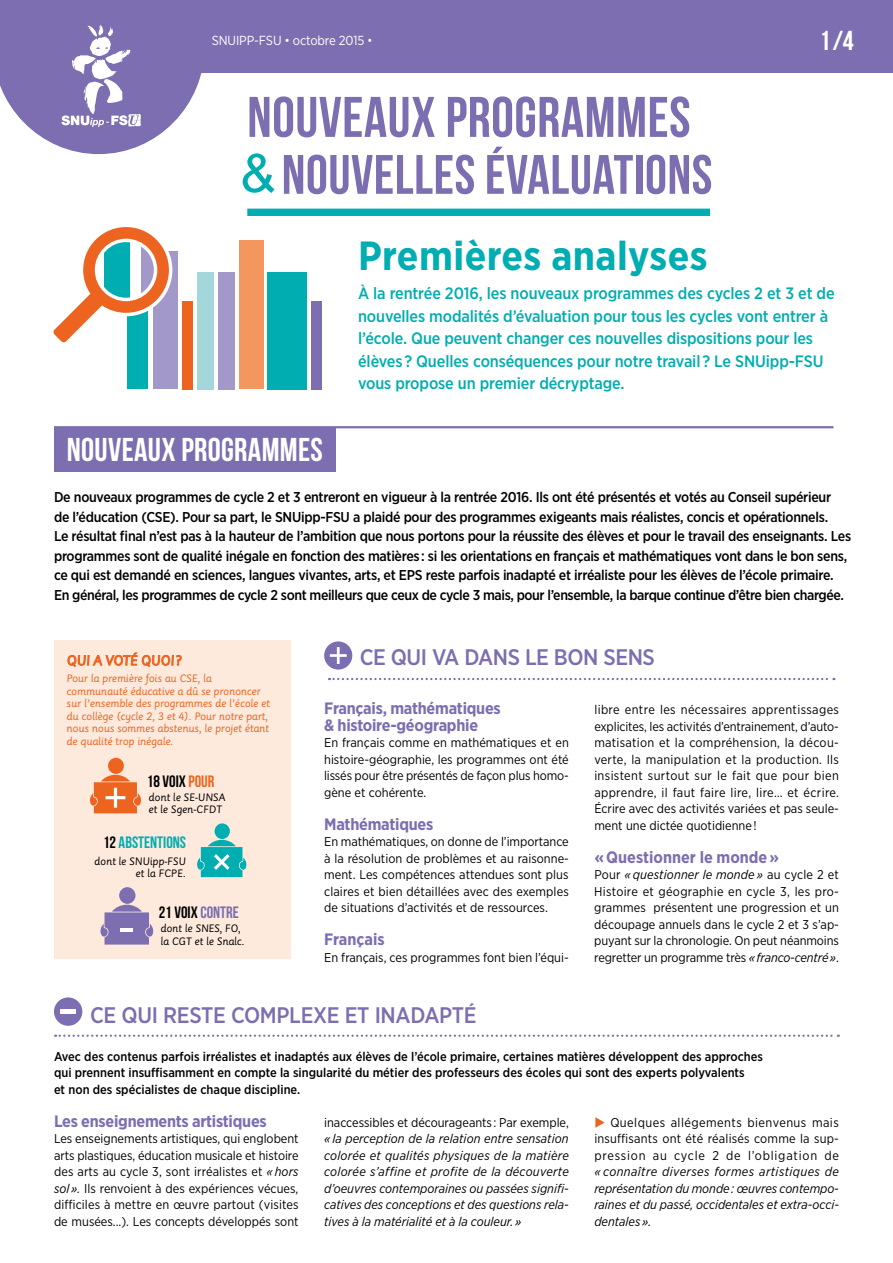
<style>
.page{position:relative;width:893px;height:1263px;background:#fff}
.page>*{position:absolute;margin:0;border:0;box-sizing:border-box;transform-origin:0 0}
.t1{font:57.15px "Bebas Neue";letter-spacing:.01em;color:#7c6eb0}
.t2{font:55.35px "Bebas Neue";letter-spacing:.01em;color:#7c6eb0}
.t3{font:700 40.65px "Gotham Narrow";letter-spacing:.01em;color:#00adb1}
.t4{font:33px "Bebas Neue";letter-spacing:.01em;color:#fff}
.t5{font:27.45px "Bebas Neue";color:#fff}
.t6{font:500 22.5px "Gotham Narrow";letter-spacing:-.015em;color:#7c6eb0}
.t7{font:500 16.5px/22.5px "Gotham Narrow";letter-spacing:-.01em;color:#00adb1}
.t8{font:700 16.5px/16.5px "Gotham Narrow";letter-spacing:-.015em;color:#7c6eb0}
.t9{font:16.5px "Bebas Neue";color:#000}
.t10{font:16.5px "Bebas Neue";color:#00adb1}
.t11{font:500 14.25px/19.5px "Gotham Narrow";letter-spacing:-.02em;color:#000}
.t12{font:13.5px "Sassoon Primary";letter-spacing:-.02em;color:#ec641f}
.t13{font:13.2px "Gotham Narrow";letter-spacing:-.01em;color:#fff}
.t14{font:12.75px/16.5px "Gotham Narrow";color:#000;text-align:justify}
.t15{font:italic 12.75px/16.5px "Gotham Narrow";color:#000;text-align:justify}
.t16{font:500 12.75px/16.5px "Gotham Narrow";color:#000}
.t17{font:10.5px/12.6px "Sassoon Primary";letter-spacing:-.02em;color:#ec641f}
.t18{font:10.5px/12.6px "Sassoon Primary";letter-spacing:-.02em;color:#000}
.s1{font-weight:300}
.s2{font-family:"Arial";font-size:53.1px;color:#00adb1}
.s3{color:#ec641f}
.s4{color:#000}
.s5{color:#7c6eb0}
.s6{font-style:italic}
</style>
<div class="page">
<div style="left:0;top:0;width:893px;height:72px;background:#7c6eb0"></div>
<svg style="left:0;top:25px;width:205px;height:129px"></svg>
<div style="left:127px;top:241px;width:21px;height:148px;background:#00adb1"></div>
<div style="left:312px;top:301px;width:10px;height:88px;background:#7c6eb0"></div>
<div style="left:182px;top:301px;width:11px;height:88px;background:#ec641f"></div>
<div style="left:218px;top:272px;width:16px;height:117px;background:#a298ca"></div>
<div style="left:197px;top:272px;width:17px;height:117px;background:#a4d7da"></div>
<div style="left:268px;top:272px;width:39px;height:117px;background:#00adb1"></div>
<div style="left:239px;top:241px;width:24px;height:148px;background:#f4975f"></div>
<div style="left:153px;top:252px;width:24px;height:137px;background:#a298ca"></div>
<svg style="left:53px;top:227px;width:119px;height:116px"></svg>
<div style="left:247px;top:209px;width:463px;height:7px;background:#00adb1"></div>
<div style="left:54px;top:640px;width:236px;height:319px;background:#fdeadd"></div>
<div style="left:108px;top:758px;width:16px;height:16px;background:#ec641f;border-radius:50%"></div>
<svg style="left:90px;top:775px;width:51px;height:38px"></svg>
<div style="left:215px;top:823px;width:15px;height:16px;background:#00adb1;border-radius:50%"></div>
<svg style="left:197px;top:840px;width:50px;height:37px"></svg>
<div style="left:119px;top:887px;width:16px;height:17px;background:#7c6eb0;border-radius:50%"></div>
<svg style="left:100px;top:905px;width:54px;height:39px"></svg>
<hr style="left:121px;top:928px;width:12px;height:4px;background:#fff">
<svg style="left:67px;top:652px;width:115px;height:15px"></svg>
<div style="left:324px;top:641px;width:28px;height:29px;background:#7c6eb0;border-radius:50%"></div>
<svg style="left:330px;top:647px;width:17px;height:17px"></svg>
<svg style="left:329px;top:678px;width:505px;height:2px"></svg>
<div style="left:55px;top:428px;width:281px;height:43px;background:#7c6eb0"></div>
<hr style="left:54px;top:426px;width:779px;height:2px;background:#7c6eb0">
<div style="left:54px;top:997px;width:28px;height:29px;background:#7c6eb0;border-radius:50%"></div>
<div style="left:61px;top:1009px;width:15px;height:5px;background:#fff"></div>
<svg style="left:55px;top:1034px;width:784px;height:3px"></svg>
<p class="t13" style="left:212px;top:33px;width:163px">SNUIPP-FSU <span class="s1">•</span> octobre 2015 <span class="s1">•</span></p>
<h3 class="t5" style="left:819px;top:25px;width:36px">1/4</h3>
<h1 class="t1" style="left:247px;top:86px;width:445px">NOUVEAUX PROGRAMMES</h1>
<h2 class="t2" style="left:240px;top:144px;width:474px"><span class="s2">&amp;</span>NOUVELLES ÉVALUATIONS</h2>
<h3 class="t3" style="left:358px;top:230px;width:351px">Premières analyses</h3>
<h3 class="t4" style="left:67px;top:432px;width:258px">NOUVEAUX PROGRAMMES</h3>
<p class="t7" style="left:358px;top:282px;width:478px">À la rentrée 2016, les nouveaux programmes des cycles 2 et 3 et de nouvelles modalités d’évaluation pour tous les cycles vont entrer à l’école. Que peuvent changer ces nouvelles dispositions pour les élèves ? Quelles conséquences pour notre travail ? Le SNUipp-FSU vous propose un premier décryptage.</p>
<p class="t11" style="left:54px;top:487px;width:799px">De nouveaux programmes de cycle 2 et 3 entreront en vigueur à la rentrée 2016. Ils ont été présentés et votés au Conseil supérieur<br>de l’éducation (CSE). Pour sa part, le SNUipp-FSU a plaidé pour des programmes exigeants mais réalistes, concis et opérationnels.<br>Le résultat final n’est pas à la hauteur de l’ambition que nous portons pour la réussite des élèves et pour le travail des enseignants. Les programmes sont de qualité inégale en fonction des matières : si les orientations en français et mathématiques vont dans le bon sens, ce qui est demandé en sciences, langues vivantes, arts, et EPS reste parfois inadapté et irréaliste pour les élèves de l’école primaire.<br>En général, les programmes de cycle 2 sont meilleurs que ceux de cycle 3 mais, pour l’ensemble, la barque continue d’être bien chargée.</p>
<p class="t12" style="left:67px;top:652px;width:116px">QUI A VOTÉ QUOI?</p>
<p class="t17" style="left:67px;top:672px;width:205px">Pour la première fois au CSE, la communauté éducative a dû se prononcer sur l’ensemble des programmes de l’école et du collège (cycle 2, 3 et 4). Pour notre part, nous nous sommes abstenus, le projet étant de qualité trop inégale.</p>
<p class="t9" style="left:147px;top:772px;width:69px">18 VOIX <span class="s3">POUR</span></p>
<p class="t18" style="left:149px;top:791px;width:78px">dont le SE-UNSA et le Sgen-CFDT</p>
<p class="t10" style="left:103px;top:833px;width:85px"><span class="s4">12</span> ABSTENTIONS</p>
<p class="t18" style="left:94px;top:855px;width:93px;text-align:right">dont le SNUipp-FSU et la FCPE.</p>
<p class="t9" style="left:159px;top:903px;width:82px">21 VOIX <span class="s5">CONTRE</span></p>
<p class="t18" style="left:160px;top:922px;width:86px">dont le SNES, FO, la CGT et le Snalc.</p>
<h3 class="t6" style="left:360px;top:643px;width:297px">CE QUI VA DANS LE BON SENS</h3>
<p class="t8" style="left:324px;top:700px;width:178px">Français, mathématiques &amp; histoire-géographie</p>
<p class="t14" style="left:324px;top:734px;width:246px">En français comme en mathématiques et en histoire-géographie, les programmes ont été lissés pour être présentés de façon plus homo&shy;gène et cohérente.</p>
<p class="t8" style="left:324px;top:815px;width:111px">Mathématiques</p>
<p class="t14" style="left:324px;top:833px;width:246px">En mathématiques, on donne de l’importance à la résolution de problèmes et au raisonne&shy;ment. Les compétences attendues sont plus claires et bien détaillées avec des exemples de situations d’activités et de ressources.</p>
<p class="t8" style="left:324px;top:931px;width:62px">Français</p>
<p class="t14" style="left:324px;top:949px;width:246px">En français, ces programmes font bien l’équi-</p>
<p class="t14" style="left:594px;top:701px;width:246px">libre entre les nécessaires apprentissages explicites, les activités d’entrainement, d’auto&shy;matisation et la compréhension, la décou&shy;verte, la manipulation et la production. Ils insistent surtout sur le fait que pour bien apprendre, il faut faire lire, lire… et écrire.<br>Écrire avec des activités variées et pas seule&shy;ment une dictée quotidienne!</p>
<p class="t8" style="left:594px;top:848px;width:186px">« Questionner le monde »</p>
<p class="t14" style="left:594px;top:866px;width:246px">Pour <span class="s6">« questionner le monde »</span> au cycle 2 et Histoire et géographie en cycle 3, les pro&shy;grammes présentent une progression et un découpage annuels dans le cycle 2 et 3 s’ap&shy;puyant sur la chronologie. On peut néanmoins regretter un programme très <span class="s6">«franco-centré»</span>.</p>
<h3 class="t6" style="left:90px;top:1001px;width:388px">CE QUI RESTE COMPLEXE ET INADAPTÉ</h3>
<p class="t16" style="left:54px;top:1048px;width:711px">Avec des contenus parfois irréalistes et inadaptés aux élèves de l’école primaire, certaines matières développent des approches qui prennent insuffisamment en compte la singularité du métier des professeurs des écoles qui sont des experts polyvalents<br>et non des spécialistes de chaque discipline.</p>
<p class="t8" style="left:54px;top:1112px;width:214px">Les enseignements artistiques</p>
<p class="t14" style="left:54px;top:1130px;width:246px">Les enseignements artistiques, qui englobent arts plastiques, éducation musicale et histoire des arts au cycle 3, sont irréalistes et <span class="s6">« hors sol ».</span> Ils renvoient à des expériences vécues, difficiles à mettre en œuvre partout (visites de musées...). Les concepts développés sont</p>
<p class="t14" style="left:594px;top:1113px;width:246px"><span class="s3">◆</span> Quelques allégements bienvenus mais insuffisants ont été réalisés comme la sup&shy;pression au cycle 2 de l’obligation de</p>
<p class="t15" style="left:594px;top:1163px;width:246px">« connaître diverses formes artistiques de représentation du monde: œuvres contempo&shy;raines et du passé, occidentales et extra-occi&shy;dentales ».</p>
<p class="t14" style="left:324px;top:1114px;width:246px">inaccessibles et décourageants : Par exemple,</p>
<p class="t15" style="left:324px;top:1130px;width:246px">« la perception de la relation entre sensation colorée et qualités physiques de la matière colorée s’affine et profite de la découverte d’oeuvres contemporaines ou passées signifi&shy;catives des conceptions et des questions rela&shy;tives à la matérialité et à la couleur. »</p>
</div>
